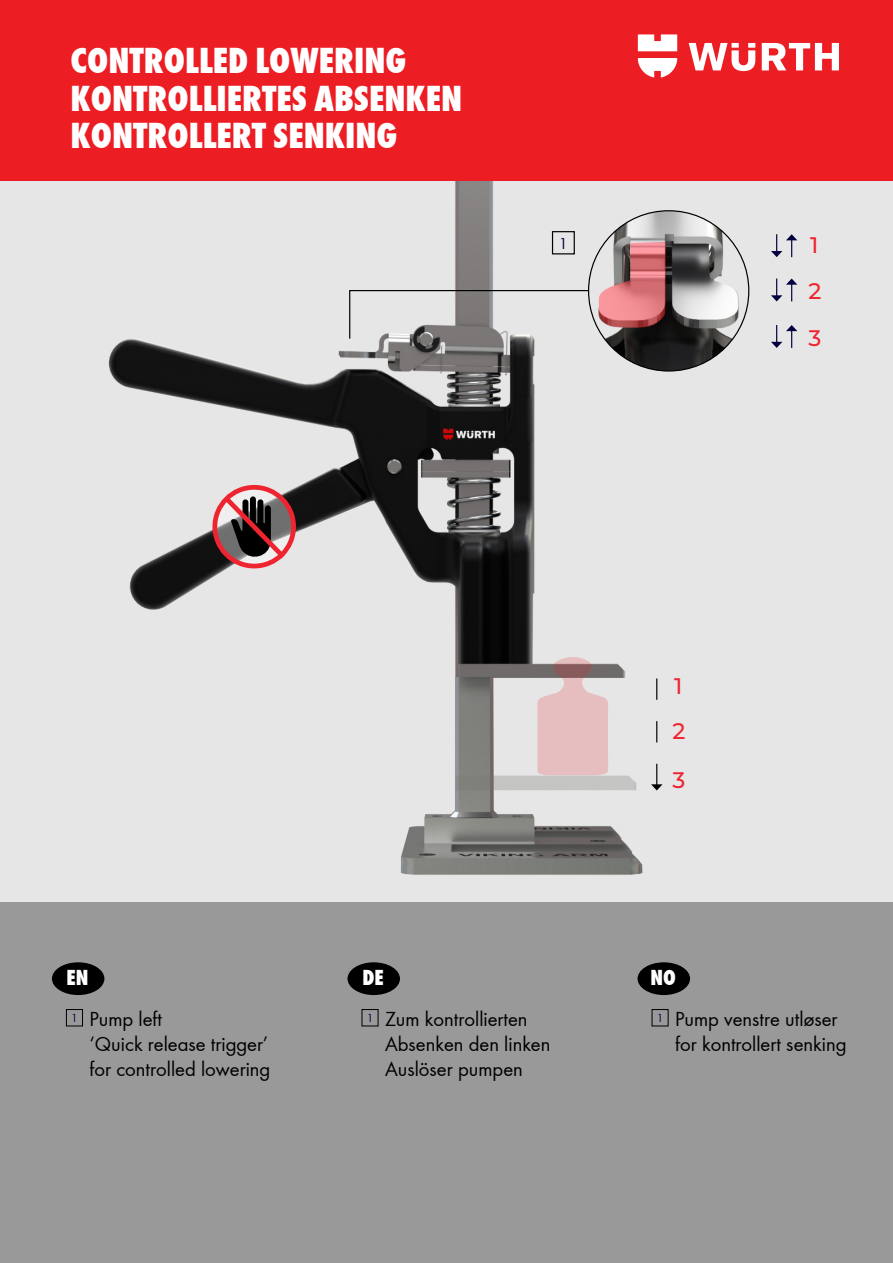
<style>
.page{position:relative;width:893px;height:1263px;background:#fff}
.page>*{position:absolute;margin:0;border:0;box-sizing:border-box;transform-origin:0 0}
.t1{font:37.5px/37.5px "Wuerth Extra Bold Cond Caps";color:#fff}
.t2{font:22.5px "Wuerth Extra Bold Cond Caps";color:#fff}
.t3{font:500 22.5px/46.5px "Montserrat";color:#ee2530}
.t4{font:21px/25.2px "Wuerth";color:#000}
.t5{font:16.2px "Wuerth";color:#04003f}
.t6{font:12px "Wuerth";color:#04003f}
</style>
<div class="page">
<img style="left:0;top:181px;width:893px;height:711px">
<img style="left:456px;top:776px;width:180px;height:14px">
<div style="left:0;top:903px;width:893px;height:360px;background:#999"></div>
<img style="left:589px;top:211px;width:160px;height:160px;border-radius:80px">
<svg style="left:598px;top:242px;width:68px;height:86px;background:#c98286"></svg>
<svg style="left:349px;top:289px;width:241px;height:51px;background:#c7c6c6"></svg>
<svg style="left:537px;top:656px;width:71px;height:119px;background:#dab9ba"></svg>
<div style="left:0;top:0;width:893px;height:181px;background:#ed1d24"></div>
<div style="left:66px;top:1009px;width:17px;height:17px;border:1px solid #000"></div>
<div style="left:52px;top:962px;width:52px;height:33px;background:#000;border-radius:50%"></div>
<div style="left:347px;top:962px;width:53px;height:33px;background:#000;border-radius:50%"></div>
<div style="left:638px;top:962px;width:52px;height:33px;background:#000;border-radius:50%"></div>
<div style="left:362px;top:1009px;width:16px;height:17px;border:1px solid #000"></div>
<div style="left:652px;top:1009px;width:16px;height:17px;border:1px solid #000"></div>
<div style="left:552px;top:231px;width:23px;height:23px;border:1px solid #000"></div>
<svg style="left:689px;top:43px;width:150px;height:28px"></svg>
<svg style="left:638px;top:34px;width:39px;height:44px"></svg>
<svg style="left:771px;top:325px;width:26px;height:23px"></svg>
<svg style="left:771px;top:279px;width:26px;height:22px"></svg>
<svg style="left:771px;top:234px;width:26px;height:23px"></svg>
<svg style="left:651px;top:678px;width:11px;height:112px"></svg>
<div style="left:212px;top:485px;width:84px;height:83px;border:5px solid #ee2530;border-radius:50%"></div>
<svg style="left:219px;top:492px;width:71px;height:71px"></svg>
<h1 class="t1" style="left:70px;top:42px;width:393px">CONTROLLED LOWERING<br>KONTROLLIERTES ABSENKEN<br>KONTROLLERT SENKING</h1>
<p class="t5" style="left:559px;top:234px;width:10px">1</p>
<p class="t3" style="left:808px;top:221px;width:14px">1<br>2<br>3</p>
<p class="t3" style="left:672px;top:663px;width:14px;line-height:45px">1<br>2</p>
<p class="t3" style="left:672px;top:755px;width:14px">3</p>
<p class="t2" style="left:67px;top:965px;width:23px">EN</p>
<p class="t2" style="left:362px;top:965px;width:23px">DE</p>
<p class="t2" style="left:650px;top:965px;width:27px">NO</p>
<p class="t4" style="left:385px;top:1006px;width:167px">Zum kontrollierten<br>Absenken den linken<br>Auslöser pumpen</p>
<p class="t4" style="left:675px;top:1006px;width:173px">Pump venstre utløser for kontrollert senking</p>
<p class="t4" style="left:89px;top:1006px;width:182px">Pump left<br>‘Quick release trigger’ for controlled lowering</p>
<p class="t6" style="left:71px;top:1011px;width:8px">1</p>
<p class="t6" style="left:367px;top:1011px;width:8px">1</p>
<p class="t6" style="left:657px;top:1011px;width:8px">1</p>
</div>
